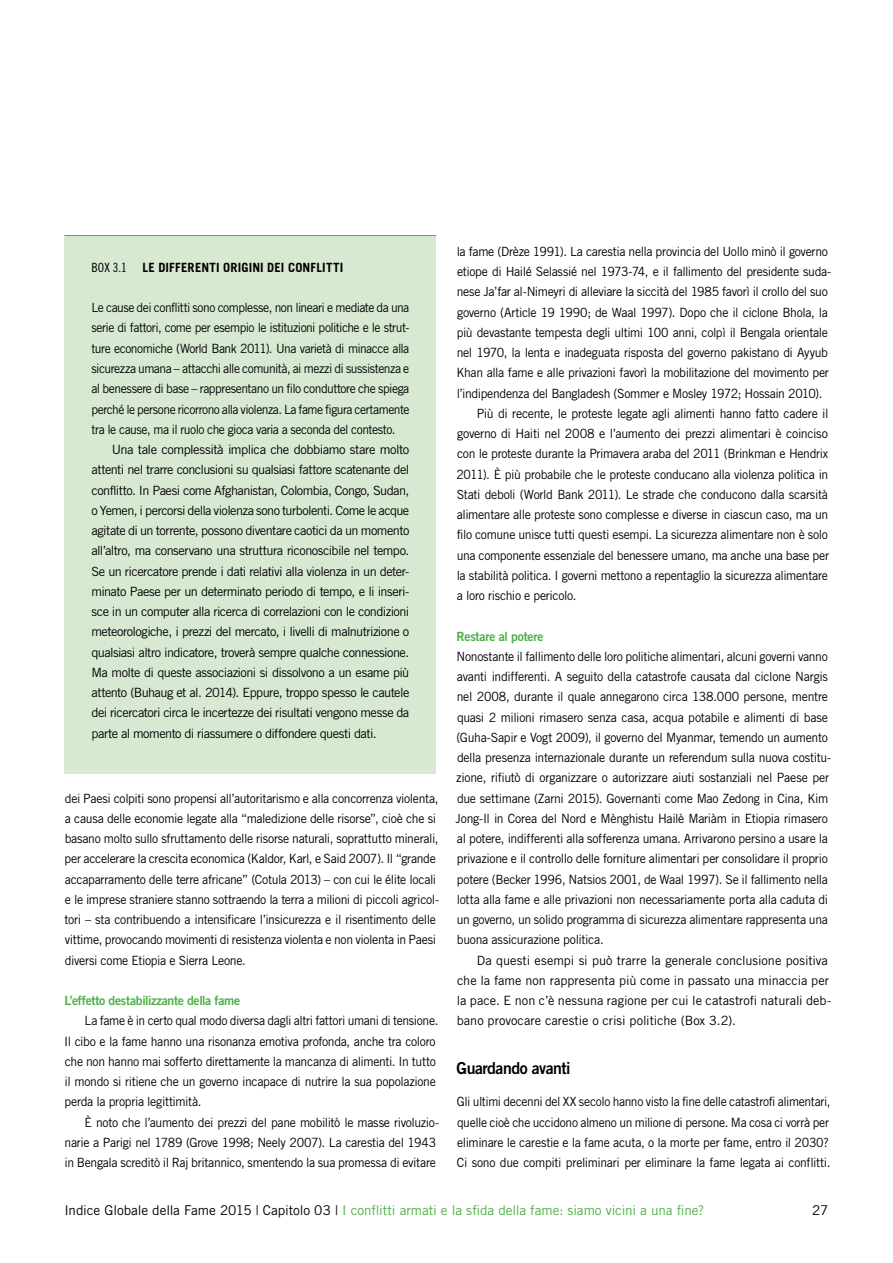
<style>
.page{position:relative;width:893px;height:1263px;background:#fff}
.page>*{position:absolute;margin:0;border:0;box-sizing:border-box;transform-origin:0 0}
.t1{font:16.5px "Trade Gothic LT Std Bd 2";letter-spacing:-.03em;color:#000;scale:.96 1}
.t2{font:13.5px "Trade Gothic LT Std";letter-spacing:-.01em;color:#4caf45}
.t3{font:13.5px "Trade Gothic LT Std";color:#000}
.t4{font:12.75px/20.2px "Trade Gothic LT Std";letter-spacing:-.025em;color:#000;scale:.95 1}
.t5{font:12.75px/20.2px "Trade Gothic LT Std";letter-spacing:-.025em;color:#000;scale:.96 1}
.t6{font:12.75px/20.2px "Trade Gothic LT Std";letter-spacing:-.025em;color:#000;text-align:justify}
.t7{font:12.75px/20.2px "Trade Gothic LT Std";color:#000}
.t8{font:12.75px "Trade Gothic LT Std Bd 2";letter-spacing:-.02em;color:#4caf45;scale:.96 1}
.t9{font:700 12.75px "Trade Gothic LT Std";letter-spacing:.015em;color:#000}
.s1{font-family:"Trade Gothic LT Std Cn 18";font-weight:400}
.s2{color:#000}
</style>
<div class="page">
<div style="left:64px;top:236px;width:372px;height:538px;background:#d8e9d1"></div>
<hr style="left:64px;top:235px;width:372px;height:1px;background:#4caf45">
<p class="t9" style="left:91px;top:259px;width:253px"><span class="s1">Box 3.1</span> LE DIFFERENTI ORIGINI DEI CONFLITTI</p>
<p class="t4" style="left:91px;top:297px;width:336px;text-align:justify">Le cause dei conflitti sono complesse, non lineari e mediate da una serie di fattori, come per esempio le istituzioni politiche e le strut&shy;ture economiche (World Bank 2011). Una varietà di minacce alla sicurezza umana – attacchi alle comunità, ai mezzi di sussistenza e al benessere di base – rappresentano un filo conduttore che spiega perché le persone ricorrono alla violenza. La fame figura certamente tra le cause, ma il ruolo che gioca varia a seconda del contesto.</p>
<p class="t6" style="left:91px;top:439px;width:319px;text-indent:20px">Una tale complessità implica che dobbiamo stare molto attenti nel trarre conclusioni su qualsiasi fattore scatenante del conflitto. In Paesi come Afghanistan, Colombia, Congo, Sudan, o Yemen, i percorsi della violenza sono turbolenti. Come le acque agitate di un torrente, possono diventare caotici da un momento all’altro, ma conservano una struttura riconoscibile nel tempo.<br>Se un ricercatore prende i dati relativi alla violenza in un deter&shy;minato Paese per un determinato periodo di tempo, e li inseri&shy;sce in un computer alla ricerca di correlazioni con le condizioni meteorologiche, i prezzi del mercato, i livelli di malnutrizione o qualsiasi altro indicatore, troverà sempre qualche connessione.<br>Ma molte di queste associazioni si dissolvono a un esame più attento (Buhaug et al. 2014). Eppure, troppo spesso le cautele dei ricercatori circa le incertezze dei risultati vengono messe da parte al momento di riassumere o diffondere questi dati.</p>
<p class="t5" style="left:65px;top:788px;width:392px">dei Paesi colpiti sono propensi all’autoritarismo e alla concorrenza violenta, a causa delle economie legate alla “maledizione delle risorse”, cioè che si basano molto sullo sfruttamento delle risorse naturali, soprattutto minerali, per accelerare la crescita economica (Kaldor, Karl, e Said 2007). Il “grande accaparramento delle terre africane” (Cotula 2013) – con cui le élite locali e le imprese straniere stanno sottraendo la terra a milioni di piccoli agricol&shy;tori – sta contribuendo a intensificare l’insicurezza e il risentimento delle vittime, provocando movimenti di resistenza violenta e non violenta in Paesi diversi come Etiopia e Sierra Leone.</p>
<p class="t8" style="left:65px;top:993px;width:184px">L’effetto destabilizzante della fame</p>
<p class="t4" style="left:64px;top:1010px;width:395px;text-indent:20px">La fame è in certo qual modo diversa dagli altri fattori umani di tensione.<br>Il cibo e la fame hanno una risonanza emotiva profonda, anche tra coloro che non hanno mai sofferto direttamente la mancanza di alimenti. In tutto il mondo si ritiene che un governo incapace di nutrire la sua popolazione perda la propria legittimità.</p>
<p class="t5" style="left:65px;top:1112px;width:392px;text-indent:20px">È noto che l’aumento dei prezzi del pane mobilitò le masse rivoluzio&shy;narie a Parigi nel 1789 (Grove 1998; Neely 2007). La carestia del 1943 in Bengala screditò il Raj britannico, smentendo la sua promessa di evitare</p>
<p class="t5" style="left:457px;top:241px;width:388px">la fame (Drèze 1991). La carestia nella provincia del Uollo minò il governo</p>
<p class="t5" style="left:457px;top:261px;width:391px">etiope di Hailé Selassié nel 1973-74, e il fallimento del presidente suda-</p>
<p class="t5" style="left:457px;top:281px;width:388px">nese Ja’far al-Nimeyri di alleviare la siccità del 1985 favorì il crollo del suo</p>
<p class="t5" style="left:457px;top:302px;width:388px">governo (Article 19 1990; de Waal 1997). Dopo che il ciclone Bhola, la</p>
<p class="t5" style="left:457px;top:322px;width:388px">più devastante tempesta degli ultimi 100 anni, colpì il Bengala orientale</p>
<p class="t5" style="left:457px;top:342px;width:388px">nel 1970, la lenta e inadeguata risposta del governo pakistano di Ayyub</p>
<p class="t5" style="left:456px;top:362px;width:390px">Khan alla fame e alle privazioni favorì la mobilitazione del movimento per</p>
<p class="t5" style="left:457px;top:383px;width:382px">l’indipendenza del Bangladesh (Sommer e Mosley 1972; Hossain 2010).</p>
<p class="t5" style="left:477px;top:403px;width:368px">Più di recente, le proteste legate agli alimenti hanno fatto cadere il</p>
<p class="t6" style="left:457px;top:423px;width:372px">governo di Haiti nel 2008 e l’aumento dei prezzi alimentari è coinciso</p>
<p class="t5" style="left:457px;top:443px;width:388px">con le proteste durante la Primavera araba del 2011 (Brinkman e Hendrix</p>
<p class="t5" style="left:456px;top:464px;width:389px">2011). È più probabile che le proteste conducano alla violenza politica in</p>
<p class="t5" style="left:457px;top:484px;width:388px">Stati deboli (World Bank 2011). Le strade che conducono dalla scarsità</p>
<p class="t5" style="left:457px;top:504px;width:388px">alimentare alle proteste sono complesse e diverse in ciascun caso, ma un</p>
<p class="t5" style="left:457px;top:524px;width:388px">filo comune unisce tutti questi esempi. La sicurezza alimentare non è solo</p>
<p class="t5" style="left:457px;top:545px;width:389px">una componente essenziale del benessere umano, ma anche una base per</p>
<p class="t5" style="left:457px;top:565px;width:388px">la stabilità politica. I governi mettono a repentaglio la sicurezza alimentare</p>
<p class="t5" style="left:457px;top:585px;width:126px">a loro rischio e pericolo.</p>
<p class="t8" style="left:457px;top:628px;width:92px">Restare al potere</p>
<p class="t4" style="left:456px;top:646px;width:397px">Nonostante il fallimento delle loro politiche alimentari, alcuni governi vanno avanti indifferenti. A seguito della catastrofe causata dal ciclone Nargis nel 2008, durante il quale annegarono circa 138.000 persone, mentre quasi 2 milioni rimasero senza casa, acqua potabile e alimenti di base (Guha-Sapir e Vogt 2009), il governo del Myanmar, temendo un aumento della presenza internazionale durante un referendum sulla nuova costitu&shy;zione, rifiutò di organizzare o autorizzare aiuti sostanziali nel Paese per due settimane (Zarni 2015). Governanti come Mao Zedong in Cina, Kim Jong-Il in Corea del Nord e Mènghistu Hailè Mariàm in Etiopia rimasero al potere, indifferenti alla sofferenza umana. Arrivarono persino a usare la privazione e il controllo delle forniture alimentari per consolidare il proprio potere (Becker 1996, Natsios 2001, de Waal 1997). Se il fallimento nella lotta alla fame e alle privazioni non necessariamente porta alla caduta di un governo, un solido programma di sicurezza alimentare rappresenta una buona assicurazione politica.</p>
<p class="t7" style="left:457px;top:950px;width:376px;text-indent:20px">Da questi esempi si può trarre la generale conclusione positiva che la fame non rappresenta più come in passato una minaccia per la pace. E non c’è nessuna ragione per cui le catastrofi naturali deb&shy;bano provocare carestie o crisi politiche (Box 3.2).</p>
<p class="t1" style="left:457px;top:1058px;width:120px">Guardando avanti</p>
<p class="t4" style="left:457px;top:1091px;width:395px">Gli ultimi decenni del XX secolo hanno visto la fine delle catastrofi alimentari, quelle cioè che uccidono almeno un milione di persone. Ma cosa ci vorrà per eliminare le carestie e la fame acuta, o la morte per fame, entro il 2030?<br>Ci sono due compiti preliminari per eliminare la fame legata ai conflitti.</p>
<p class="t2" style="left:64px;top:1202px;width:641px"><span class="s2">Indice Globale della Fame 2015 | Capitolo 03 |</span> I conflitti armati e la sfida della fame: siamo vicini a una fine?</p>
<p class="t3" style="left:812px;top:1202px;width:18px">27</p>
</div>
